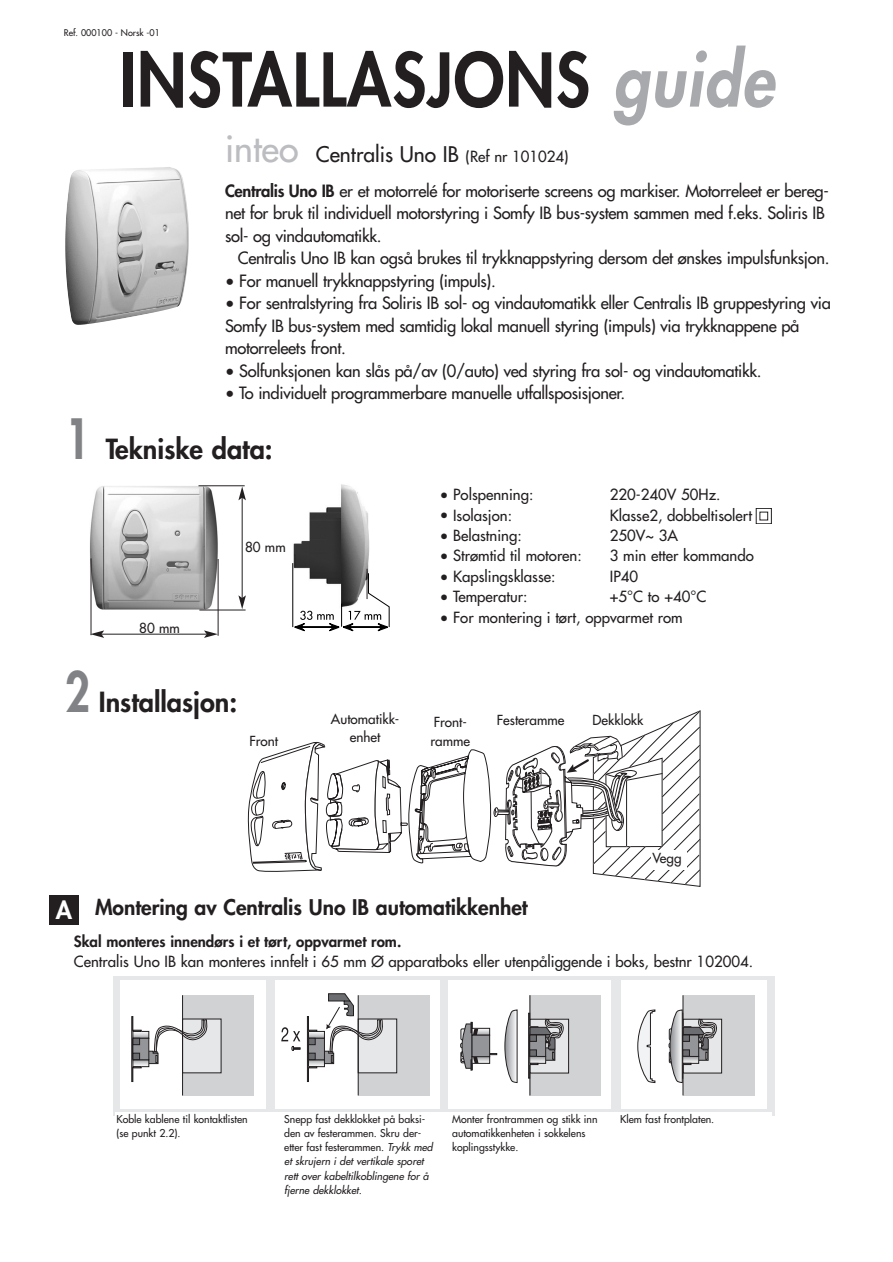
<style>
.page{position:relative;width:893px;height:1262px;background:#fff}
.page>*{position:absolute;margin:0;border:0;box-sizing:border-box;transform-origin:0 0}
.t1{font:800 72px "Futura";letter-spacing:.015em;color:#231f20;scale:.9 1}
.t2{font:800 27px "Futura";color:#231f20}
.t3{font:800 21px "Futura";color:#231f20}
.t4{font:21px "Futura";color:#231f20}
.t5{font:16.5px/22.5px "Futura";letter-spacing:-.02em;color:#231f20}
.t6{font:15px "Futura";color:#231f20}
.t7{font:800 15px "Futura";color:#231f20}
.t8{font:13.5px/18.5px "Futura";color:#231f20;text-align:center}
.t9{font:italic 10.5px/14.2px "Futura";color:#231f20}
.t10{font:10.5px/14.2px "Futura";color:#231f20}
.t11{font:9px "Futura";color:#231f20}
.s1{font-style:italic;color:#a8a9ad}
.s2{font-size:36px;color:#bcbdc0}
.s3{font-size:15px}
.s4{font-weight:800}
.s5{font-size:54px;color:#808285}
.s6{font-size:24px;color:#fff}
.s7{font-style:normal}
</style>
<div class="page">
<img style="left:65px;top:167px;width:124px;height:158px">
<img style="left:90px;top:486px;width:128px;height:123px">
<img style="left:293px;top:484px;width:76px;height:88px">
<hr style="left:292px;top:563px;width:1px;height:64px;background:#000">
<svg style="left:293px;top:572px;width:97px;height:60px"></svg>
<hr style="left:91px;top:558px;width:1px;height:77px;background:#231f20">
<hr style="left:218px;top:559px;width:1px;height:77px;background:#231f20">
<hr style="left:199px;top:610px;width:46px;height:1px;background:#231f20">
<hr style="left:198px;top:485px;width:47px;height:1px;background:#231f20">
<hr style="left:102px;top:634px;width:105px;height:1px;background:#231f20">
<svg style="left:90px;top:630px;width:14px;height:8px"></svg>
<svg style="left:204px;top:630px;width:14px;height:8px"></svg>
<hr style="left:242px;top:498px;width:1px;height:100px;background:#231f20">
<svg style="left:238px;top:486px;width:8px;height:14px"></svg>
<svg style="left:238px;top:595px;width:8px;height:14px"></svg>
<hr style="left:367px;top:569px;width:1px;height:30px;background:#231f20">
<svg style="left:247px;top:710px;width:453px;height:176px"></svg>
<div style="left:651px;top:850px;width:35px;height:20px;background:#fff"></div>
<div style="left:113px;top:976px;width:661px;height:139px;background:#e6e7e9"></div>
<div style="left:120px;top:980px;width:146px;height:128px;background:#fff"></div>
<div style="left:275px;top:980px;width:164px;height:128px;background:#fff"></div>
<div style="left:448px;top:980px;width:163px;height:128px;background:#fff"></div>
<div style="left:621px;top:980px;width:146px;height:128px;background:#fff"></div>
<div style="left:683px;top:995px;width:71px;height:100px;background:#d1d2d4"></div>
<div style="left:683px;top:1019px;width:38px;height:54px;background:#e6e7e9"></div>
<div style="left:682px;top:1018px;width:40px;height:55px;border:1px solid #231f20"></div>
<div style="left:182px;top:995px;width:71px;height:100px;background:#d1d2d4"></div>
<div style="left:182px;top:1019px;width:39px;height:53px;background:#e6e7e9"></div>
<div style="left:530px;top:995px;width:71px;height:100px;background:#d1d2d4"></div>
<hr style="left:529px;top:995px;width:1px;height:100px;background:#231f20">
<div style="left:530px;top:1019px;width:38px;height:54px;background:#e6e7e9"></div>
<div style="left:529px;top:1018px;width:40px;height:55px;border:1px solid #231f20"></div>
<img style="left:141px;top:1033px;width:6px;height:3px">
<div style="left:133px;top:1031px;width:16px;height:7px;border:1px solid #231f20"></div>
<img style="left:141px;top:1061px;width:6px;height:3px">
<div style="left:133px;top:1059px;width:16px;height:7px;border:1px solid #231f20"></div>
<div style="left:133px;top:1038px;width:16px;height:21px;background:#939598"></div>
<div style="left:133px;top:1038px;width:16px;height:21px;border:1px solid #231f20"></div>
<svg style="left:131px;top:1016px;width:10px;height:65px"></svg>
<div style="left:133px;top:1038px;width:7px;height:6px;background:#6c6d70"></div>
<div style="left:133px;top:1038px;width:7px;height:6px;border:1px solid #231f20"></div>
<div style="left:133px;top:1053px;width:7px;height:6px;background:#6c6d70"></div>
<div style="left:133px;top:1053px;width:7px;height:6px;border:1px solid #231f20"></div>
<svg style="left:147px;top:1019px;width:61px;height:44px"></svg>
<svg style="left:504px;top:1009px;width:13px;height:73px"></svg>
<hr style="left:682px;top:995px;width:1px;height:100px;background:#231f20">
<hr style="left:182px;top:995px;width:1px;height:100px;background:#231f20">
<div style="left:358px;top:995px;width:71px;height:100px;background:#d1d2d4"></div>
<svg style="left:281px;top:1027px;width:19px;height:23px"></svg>
<div style="left:358px;top:1019px;width:39px;height:53px;background:#e6e7e9"></div>
<div style="left:358px;top:1018px;width:39px;height:55px;border:1px solid #231f20"></div>
<img style="left:317px;top:1033px;width:5px;height:3px">
<div style="left:308px;top:1031px;width:16px;height:7px;border:1px solid #231f20"></div>
<img style="left:317px;top:1061px;width:5px;height:3px">
<div style="left:308px;top:1059px;width:16px;height:7px;border:1px solid #231f20"></div>
<div style="left:308px;top:1038px;width:16px;height:21px;background:#939598"></div>
<svg style="left:307px;top:1016px;width:10px;height:65px"></svg>
<div style="left:308px;top:1038px;width:7px;height:6px;background:#6c6d70"></div>
<div style="left:308px;top:1038px;width:7px;height:6px;border:1px solid #231f20"></div>
<div style="left:308px;top:1053px;width:7px;height:6px;background:#6c6d70"></div>
<div style="left:308px;top:1053px;width:7px;height:6px;border:1px solid #231f20"></div>
<hr style="left:358px;top:995px;width:1px;height:100px;background:#231f20">
<svg style="left:637px;top:1009px;width:18px;height:73px"></svg>
<svg style="left:528px;top:1013px;width:35px;height:65px"></svg>
<svg style="left:669px;top:1009px;width:48px;height:73px"></svg>
<svg style="left:323px;top:993px;width:61px;height:70px"></svg>
<svg style="left:460px;top:1022px;width:37px;height:48px"></svg>
<div style="left:49px;top:894px;width:30px;height:30px;background:#231f20"></div>
<div style="left:115px;top:1111px;width:656px;height:104px;background:#fff"></div>
<svg style="left:759px;top:511px;width:10px;height:10px"></svg>
<div style="left:756px;top:508px;width:15px;height:16px;border:1px solid #231f20"></div>
<div style="left:759px;top:512px;width:8px;height:8px;background:#fff"></div>
<div style="left:759px;top:512px;width:9px;height:8px;border:1px solid #231f20"></div>
<p class="t11" style="left:64px;top:28px;width:98px">Ref. 000100 - Norsk -01</p>
<h1 class="t1" style="left:119px;top:46px;width:728px">INSTALLASJONS <span class="s1">guide</span></h1>
<p class="t4" style="left:225px;top:144px;width:345px"><span class="s2">inteo</span> Centralis Uno IB <span class="s3">(Ref nr 101024)</span></p>
<p class="t5" style="left:225px;top:181px;width:605px"><span class="s4">Centralis Uno IB</span> er et motorrelé for motoriserte screens og markiser. Motorreleet er bereg&shy;net for bruk til individuell motorstyring i Somfy IB bus-system sammen med f.eks. Soliris IB sol- og vindautomatikk.</p>
<p class="t5" style="left:238px;top:248px;width:593px">Centralis Uno IB kan også brukes til trykknappstyring dersom det ønskes impulsfunksjon.</p>
<p class="t5" style="left:225px;top:271px;width:272px">• For manuell trykknappstyring (impuls).</p>
<p class="t5" style="left:225px;top:293px;width:607px">• For sentralstyring fra Soliris IB sol- og vindautomatikk eller Centralis IB gruppestyring via<br>Somfy IB bus-system med samtidig lokal manuell styring (impuls) via trykknappene på motorreleets front.</p>
<p class="t5" style="left:225px;top:361px;width:538px">• Solfunksjonen kan slås på/av (0/auto) ved styring fra sol- og vindautomatikk.</p>
<p class="t5" style="left:225px;top:383px;width:401px">• To individuelt programmerbare manuelle utfallsposisjoner.</p>
<h2 class="t2" style="left:65px;top:436px;width:209px"><span class="s5">1</span> Tekniske data:</h2>
<p class="t8" style="left:245px;top:538px;width:42px">80 mm</p>
<p class="t8" style="left:139px;top:619px;width:42px">80 mm</p>
<h2 class="t2" style="left:65px;top:688px;width:173px"><span class="s5">2</span> Installasjon:</h2>
<p class="t8" style="left:249px;top:733px;width:30px">Front</p>
<p class="t6" style="left:439px;top:487px;width:95px">• Polspenning:</p>
<p class="t6" style="left:610px;top:487px;width:112px">220-240V 50Hz.</p>
<p class="t6" style="left:439px;top:507px;width:74px">• Isolasjon:</p>
<p class="t6" style="left:610px;top:507px;width:144px">Klasse2, dobbeltisolert</p>
<p class="t6" style="left:439px;top:528px;width:83px">• Belastning:</p>
<p class="t6" style="left:610px;top:528px;width:70px">250V~ 3A</p>
<p class="t6" style="left:439px;top:548px;width:144px">• Strømtid til motoren:</p>
<p class="t6" style="left:610px;top:548px;width:145px">3 min etter kommando</p>
<p class="t6" style="left:439px;top:569px;width:117px">• Kapslingsklasse:</p>
<p class="t6" style="left:610px;top:569px;width:30px">IP40</p>
<p class="t6" style="left:439px;top:589px;width:89px">• Temperatur:</p>
<p class="t6" style="left:610px;top:589px;width:98px">+5°C to +40°C</p>
<p class="t6" style="left:439px;top:610px;width:244px">• For montering i tørt, oppvarmet rom</p>
<p class="t8" style="left:331px;top:710px;width:70px">Automatikk&shy;enhet</p>
<p class="t8" style="left:430px;top:714px;width:41px;text-align:left">Front&shy;ramme</p>
<p class="t8" style="left:497px;top:712px;width:69px">Festeramme</p>
<p class="t8" style="left:592px;top:712px;width:52px">Dekklokk</p>
<p class="t8" style="left:652px;top:850px;width:31px">Vegg</p>
<p class="t3" style="left:56px;top:896px;width:473px"><span class="s6">A</span> Montering av Centralis Uno IB automatikkenhet</p>
<p class="t7" style="left:74px;top:933px;width:329px">Skal monteres innendørs i et tørt, oppvarmet rom.</p>
<p class="t6" style="left:74px;top:954px;width:680px">Centralis Uno IB kan monteres innfelt i 65 mm Ø apparatboks eller utenpåliggende i boks, bestnr 102004.</p>
<p class="t10" style="left:116px;top:1112px;width:133px">Koble kablene til kontaktlisten (se punkt 2.2).</p>
<p class="t9" style="left:284px;top:1112px;width:150px"><span class="s7">Snepp fast dekklokket på baksi&shy;den av festerammen. Skru der&shy;etter fast festerammen.</span> Trykk med et skrujern i det vertikale sporet rett over kabeltilkoblingene for å fjerne dekklokket.</p>
<p class="t10" style="left:452px;top:1112px;width:147px">Monter frontrammen og stikk inn automatikkenheten i sokkelens koplingsstykke.</p>
<p class="t10" style="left:620px;top:1112px;width:96px">Klem fast frontplaten.</p>
</div>
